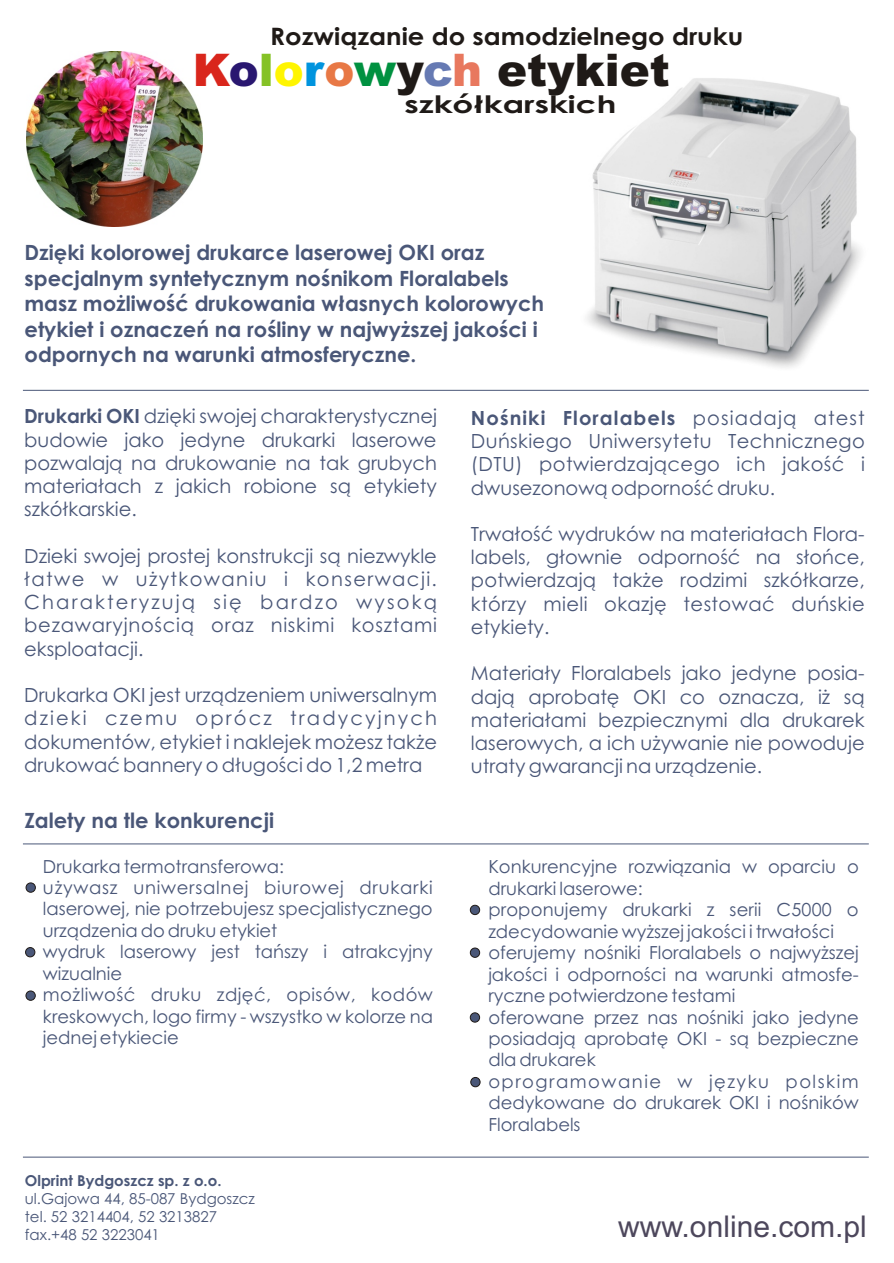
<style>
.page{position:relative;width:894px;height:1263px;background:#fff}
.page>*{position:absolute;margin:0;border:0;box-sizing:border-box;transform-origin:0 0}
.t1{font:900 45px "Arial";color:#1f1a17}
.t2{font:30px "Arial";color:#4d475c}
.t3{font:700 24px "Century Gothic";color:#1f1a17;scale:1.07 1}
.t4{font:700 24px "Century Gothic";color:#1f1a17;scale:1.36 1}
.t5{font:700 21px/25.5px "Century Gothic";color:#4a5778}
.t6{font:19.5px/23.2px "Century Gothic";color:#4a5778;text-align:justify}
.t7{font:18px/21.5px "Century Gothic";color:#4a5778}
.t8{font:15px/17.9px "Century Gothic";color:#4a5778}
.t9{font:700 15px "Century Gothic";color:#4a5778}
.s1{color:#d9261c}
.s2{color:#291770}
.s3{color:#85c226}
.s4{color:#fff500}
.s5{color:#0094de}
.s6{color:#e87845}
.s7{color:#009140}
.s8{color:#667ab3}
.s9{color:#e8785e}
.s10{font-weight:700}
</style>
<div class="page">
<img style="left:27px;top:51px;width:175px;height:176px">
<img style="left:587px;top:78px;width:274px;height:290px">
<hr style="left:23px;top:844px;width:846px;height:1px;background:#4a5778">
<div style="left:26px;top:883px;width:10px;height:9px;background:#4a5778;border:1px solid #1f1a17;border-radius:50%"></div>
<div style="left:25px;top:947px;width:10px;height:10px;background:#4a5778;border:1px solid #1f1a17;border-radius:50%"></div>
<div style="left:26px;top:991px;width:9px;height:9px;background:#4a5778;border:1px solid #1f1a17;border-radius:50%"></div>
<div style="left:470px;top:905px;width:10px;height:10px;background:#4a5778;border:1px solid #1f1a17;border-radius:50%"></div>
<div style="left:471px;top:1077px;width:9px;height:10px;background:#4a5778;border:1px solid #1f1a17;border-radius:50%"></div>
<div style="left:470px;top:1013px;width:10px;height:9px;background:#4a5778;border:1px solid #1f1a17;border-radius:50%"></div>
<div style="left:470px;top:948px;width:10px;height:10px;background:#4a5778;border:1px solid #1f1a17;border-radius:50%"></div>
<hr style="left:23px;top:390px;width:846px;height:1px;background:#4a5778">
<hr style="left:23px;top:1157px;width:846px;height:1px;background:#4a5778">
<p class="t3" style="left:270px;top:27px;width:443px">Rozwi¹zanie do samodzielnego druku</p>
<h1 class="t1" style="left:193px;top:54px;width:478px"><span class="s1">K</span><span class="s2">o</span><span class="s3">l</span><span class="s4">o</span><span class="s5">r</span><span class="s6">o</span><span class="s7">w</span>y<span class="s8">c</span><span class="s9">h</span> etykiet</h1>
<p class="t4" style="left:404px;top:95px;width:157px">szkó³karskich</p>
<p class="t5" style="left:25px;top:242px;width:521px">Dziêki kolorowej drukarce laserowej OKI oraz specjalnym syntetycznym noœnikom Floralabels masz mo¿liwoœæ drukowania w³asnych kolorowych etykiet i oznaczeñ na roœliny w najwy¿szej jakoœci i odpornych na warunki atmosferyczne.</p>
<p class="t6" style="left:24px;top:406px;width:414px"><span class="s10">Drukarki OKI</span> dziêki swojej charakterystycznej budowie jako jedyne drukarki laserowe pozwalaj¹ na drukowanie na tak grubych materia³ach z jakich robione s¹ etykiety szkó³karskie.</p>
<p class="t6" style="left:24px;top:546px;width:414px">Dzieki swojej prostej konstrukcji s¹ niezwykle ³atwe w u¿ytkowaniu i konserwacji.<br>Charakteryzuj¹ siê bardzo wysok¹ bezawaryjnoœci¹ oraz niskimi kosztami eksploatacji.</p>
<p class="t6" style="left:24px;top:685px;width:415px">Drukarka OKI jest urz¹dzeniem uniwersalnym dzieki czemu oprócz tradycyjnych dokumentów, etykiet i naklejek mo¿esz tak¿e drukowaæ bannery o d³ugoœci do 1,2 metra</p>
<p class="t6" style="left:471px;top:408px;width:395px"><span class="s10">Noœniki Floralabels</span> posiadaj¹ atest Duñskiego Uniwersytetu Technicznego (DTU) potwierdzaj¹cego ich jakoœæ i dwusezonow¹ odpornoœæ druku.</p>
<p class="t6" style="left:471px;top:524px;width:395px">Trwa³oœæ wydruków na materia³ach Flora&shy;labels, g³ownie odpornoœæ na s³oñce, potwierdzaj¹ tak¿e rodzimi szkó³karze, którzy mieli okazjê testowaæ duñskie etykiety.</p>
<p class="t6" style="left:471px;top:663px;width:395px">Materia³y Floralabels jako jedyne posia&shy;daj¹ aprobatê OKI co oznacza, i¿ s¹ materia³ami bezpiecznymi dla drukarek laserowych, a ich u¿ywanie nie powoduje utraty gwarancji na urz¹dzenie.</p>
<p class="t5" style="left:24px;top:810px;width:251px">Zalety na tle konkurencji</p>
<p class="t7" style="left:43px;top:857px;width:392px">Drukarka termotransferowa:<br>u¿ywasz uniwersalnej biurowej drukarki laserowej, nie potrzebujesz specjalistycznego urz¹dzenia do druku etykiet<br>wydruk laserowy jest tañszy i atrakcyjny wizualnie<br>mo¿liwoœæ druku zdjêæ, opisów, kodów kreskowych, logo firmy - wszystko w kolorze na jednej etykiecie</p>
<p class="t7" style="left:488px;top:858px;width:372px">Konkurencyjne rozwi¹zania w oparciu o drukarki laserowe:<br>proponujemy drukarki z serii C5000 o zdecydowanie wy¿szej jakoœci i trwa³oœci oferujemy noœniki Floralabels o najwy¿szej jakoœci i odpornoœci na warunki atmosfe&shy;ryczne potwierdzone testami<br>oferowane przez nas noœniki jako jedyne posiadaj¹ aprobatê OKI - s¹ bezpieczne dla drukarek<br>oprogramowanie w jêzyku polskim dedykowane do drukarek OKI i noœników Floralabels</p>
<p class="t9" style="left:25px;top:1175px;width:198px">Olprint Bydgoszcz sp. z o.o.</p>
<p class="t8" style="left:25px;top:1191px;width:232px">ul.Gajowa 44, 85-087 Bydgoszcz tel. 52 3214404, 52 3213827 fax.+48 52 3223041</p>
<h2 class="t2" style="left:618px;top:1216px;width:250px">www.online.com.pl</h2>
</div>
